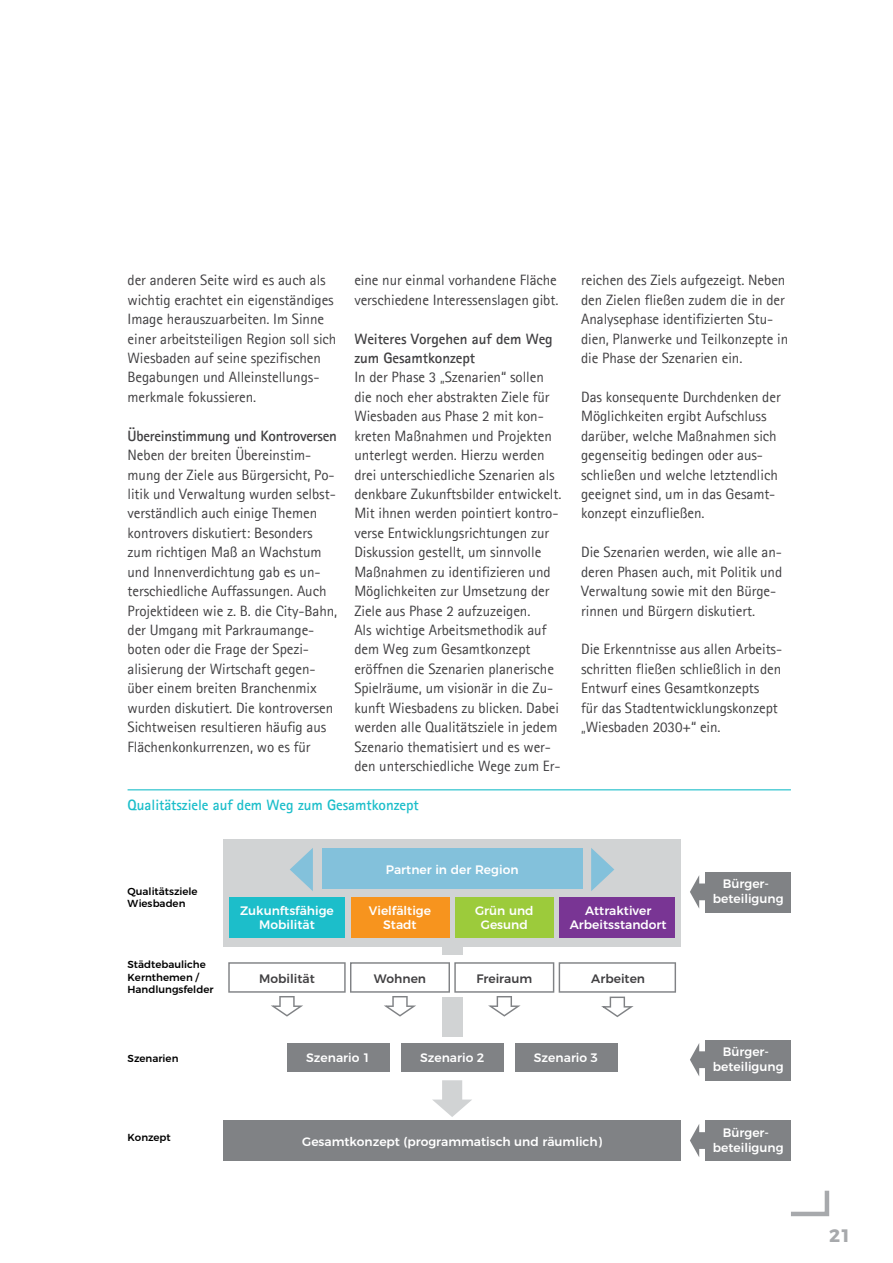
<style>
.page{position:relative;width:893px;height:1263px;background:#fff}
.page>*{position:absolute;margin:0;border:0;box-sizing:border-box;transform-origin:0 0}
.t1{font:700 18px "Montserrat";color:#a7a9ac}
.t2{font:15px/19.5px "Agfa Rotis Sans Serif";letter-spacing:-.005em;color:#414042}
.t3{font:700 15px/19.5px "Agfa Rotis Sans Serif";letter-spacing:-.005em;color:#414042}
.t4{font:700 15px "Agfa Rotis Sans Serif";letter-spacing:-.005em;color:#1cbeca}
.t5{font:500 12.3px/14.7px "Montserrat";color:#fff;text-align:center}
.t6{font:500 12.3px "Montserrat";color:#414042}
.t7{font:500 10.2px/12.1px "Montserrat";color:#000}
</style>
<div class="page">
<svg style="left:791px;top:1190px;width:39px;height:27px"></svg>
<div style="left:223px;top:1121px;width:458px;height:40px;background:#808285"></div>
<div style="left:401px;top:1043px;width:102px;height:29px;background:#808285"></div>
<div style="left:287px;top:1043px;width:102px;height:29px;background:#808285"></div>
<div style="left:515px;top:1043px;width:102px;height:29px;background:#808285"></div>
<svg style="left:432px;top:1080px;width:40px;height:37px"></svg>
<div style="left:442px;top:998px;width:20px;height:39px;background:#d1d3d4"></div>
<div style="left:223px;top:839px;width:458px;height:107px;background:#d1d3d4"></div>
<div style="left:351px;top:897px;width:98px;height:41px;background:#f7941e"></div>
<div style="left:559px;top:897px;width:116px;height:41px;background:#793594"></div>
<img style="left:358px;top:888px;width:194px;height:1px">
<div style="left:322px;top:848px;width:261px;height:40px;background:#83c1db"></div>
<div style="left:229px;top:897px;width:116px;height:41px;background:#1cbeca"></div>
<div style="left:455px;top:897px;width:99px;height:41px;background:#9ccb3b"></div>
<svg style="left:591px;top:848px;width:23px;height:43px"></svg>
<svg style="left:290px;top:848px;width:23px;height:43px"></svg>
<div style="left:442px;top:946px;width:20px;height:9px;background:#d1d3d4"></div>
<div style="left:705px;top:872px;width:86px;height:41px;background:#808285"></div>
<svg style="left:690px;top:875px;width:15px;height:34px"></svg>
<div style="left:705px;top:1040px;width:86px;height:40px;background:#808285"></div>
<svg style="left:690px;top:1043px;width:15px;height:33px"></svg>
<div style="left:705px;top:1121px;width:86px;height:40px;background:#808285"></div>
<svg style="left:690px;top:1124px;width:15px;height:33px"></svg>
<svg style="left:228px;top:962px;width:448px;height:55px"></svg>
<hr style="left:128px;top:789px;width:663px;height:1px;background:#1cbeca">
<p class="t2" style="left:128px;top:270px;width:210px">der anderen Seite wird es auch als wichtig erachtet ein eigenständiges Image herauszuarbeiten. Im Sinne einer arbeitsteiligen Region soll sich Wiesbaden auf seine spezifischen Begabungen und Alleinstellungs&shy;merkmale fokussieren.</p>
<p class="t3" style="left:128px;top:426px;width:211px">Übereinstimmung und Kontroversen</p>
<p class="t2" style="left:128px;top:445px;width:211px">Neben der breiten Übereinstim&shy;mung der Ziele aus Bürgersicht, Po&shy;litik und Verwaltung wurden selbst&shy;verständlich auch einige Themen kontrovers diskutiert: Besonders zum richtigen Maß an Wachstum und Innenverdichtung gab es un&shy;terschiedliche Auffassungen. Auch Projektideen wie z. B. die City-Bahn, der Umgang mit Parkraumange&shy;boten oder die Frage der Spezi&shy;alisierung der Wirtschaft gegen&shy;über einem breiten Branchenmix wurden diskutiert. Die kontroversen Sichtweisen resultieren häufig aus Flächenkonkurrenzen, wo es für</p>
<p class="t2" style="left:354px;top:270px;width:206px">eine nur einmal vorhandene Fläche verschiedene Interessenslagen gibt.</p>
<p class="t3" style="left:354px;top:328px;width:200px">Weiteres Vorgehen auf dem Weg zum Gesamtkonzept</p>
<p class="t2" style="left:354px;top:367px;width:209px">In der Phase 3 „Szenarien“ sollen die noch eher abstrakten Ziele für Wiesbaden aus Phase 2 mit kon&shy;kreten Maßnahmen und Projekten unterlegt werden. Hierzu werden drei unterschiedliche Szenarien als denkbare Zukunftsbilder entwickelt.<br>Mit ihnen werden pointiert kontro&shy;verse Entwicklungsrichtungen zur Diskussion gestellt, um sinnvolle Maßnahmen zu identifizieren und Möglichkeiten zur Umsetzung der Ziele aus Phase 2 aufzuzeigen.<br>Als wichtige Arbeitsmethodik auf dem Weg zum Gesamtkonzept eröffnen die Szenarien planerische Spielräume, um visionär in die Zu&shy;kunft Wiesbadens zu blicken. Dabei werden alle Qualitätsziele in jedem Szenario thematisiert und es wer&shy;den unterschiedliche Wege zum Er-</p>
<p class="t4" style="left:128px;top:795px;width:293px">Qualitätsziele auf dem Weg zum Gesamtkonzept</p>
<p class="t2" style="left:581px;top:270px;width:209px">reichen des Ziels aufgezeigt. Neben den Zielen fließen zudem die in der Analysephase identifizierten Stu&shy;dien, Planwerke und Teilkonzepte in die Phase der Szenarien ein.</p>
<p class="t2" style="left:581px;top:387px;width:201px">Das konsequente Durchdenken der<br>Möglichkeiten ergibt Aufschluss darüber, welche Maßnahmen sich gegenseitig bedingen oder aus&shy;schließen und welche letztendlich geeignet sind, um in das Gesamt&shy;konzept einzufließen.</p>
<p class="t2" style="left:581px;top:542px;width:203px">Die Szenarien werden, wie alle an&shy;deren Phasen auch, mit Politik und Verwaltung sowie mit den Bürge&shy;rinnen und Bürgern diskutiert.</p>
<p class="t2" style="left:581px;top:639px;width:202px">Die Erkenntnisse aus allen Arbeits&shy;schritten fließen schließlich in den<br>Entwurf eines Gesamtkonzepts<br>für das Stadtentwicklungskonzept „Wiesbaden 2030+“ ein.</p>
<p class="t7" style="left:128px;top:884px;width:71px">Qualitätsziele<br>Wiesbaden</p>
<p class="t5" style="left:386px;top:861px;width:134px">Partner in der Region</p>
<p class="t5" style="left:240px;top:902px;width:95px">Zukunftsfähige<br>Mobilität</p>
<p class="t5" style="left:369px;top:902px;width:64px">Vielfältige<br>Stadt</p>
<p class="t5" style="left:475px;top:902px;width:60px">Grün und<br>Gesund</p>
<p class="t5" style="left:570px;top:902px;width:98px">Attraktiver<br>Arbeitsstandort</p>
<p class="t5" style="left:713px;top:876px;width:72px">Bürger&shy;beteiligung</p>
<p class="t7" style="left:128px;top:958px;width:87px">Städtebauliche<br>Kernthemen /<br>Handlungsfelder</p>
<p class="t6" style="left:259px;top:968px;width:57px">Mobilität</p>
<p class="t6" style="left:374px;top:968px;width:54px">Wohnen</p>
<p class="t6" style="left:476px;top:968px;width:57px">Freiraum</p>
<p class="t6" style="left:591px;top:968px;width:55px">Arbeiten</p>
<p class="t7" style="left:128px;top:1052px;width:52px">Szenarien</p>
<p class="t5" style="left:306px;top:1049px;width:66px">Szenario 1</p>
<p class="t5" style="left:420px;top:1049px;width:66px">Szenario 2</p>
<p class="t5" style="left:534px;top:1049px;width:66px">Szenario 3</p>
<p class="t7" style="left:128px;top:1130px;width:45px">Konzept</p>
<p class="t5" style="left:302px;top:1133px;width:301px">Gesamtkonzept (programmatisch und räumlich)</p>
<p class="t5" style="left:713px;top:1043px;width:72px">Bürger&shy;beteiligung</p>
<p class="t5" style="left:713px;top:1124px;width:72px">Bürger&shy;beteiligung</p>
<p class="t1" style="left:829px;top:1220px;width:24px">21</p>
</div>
